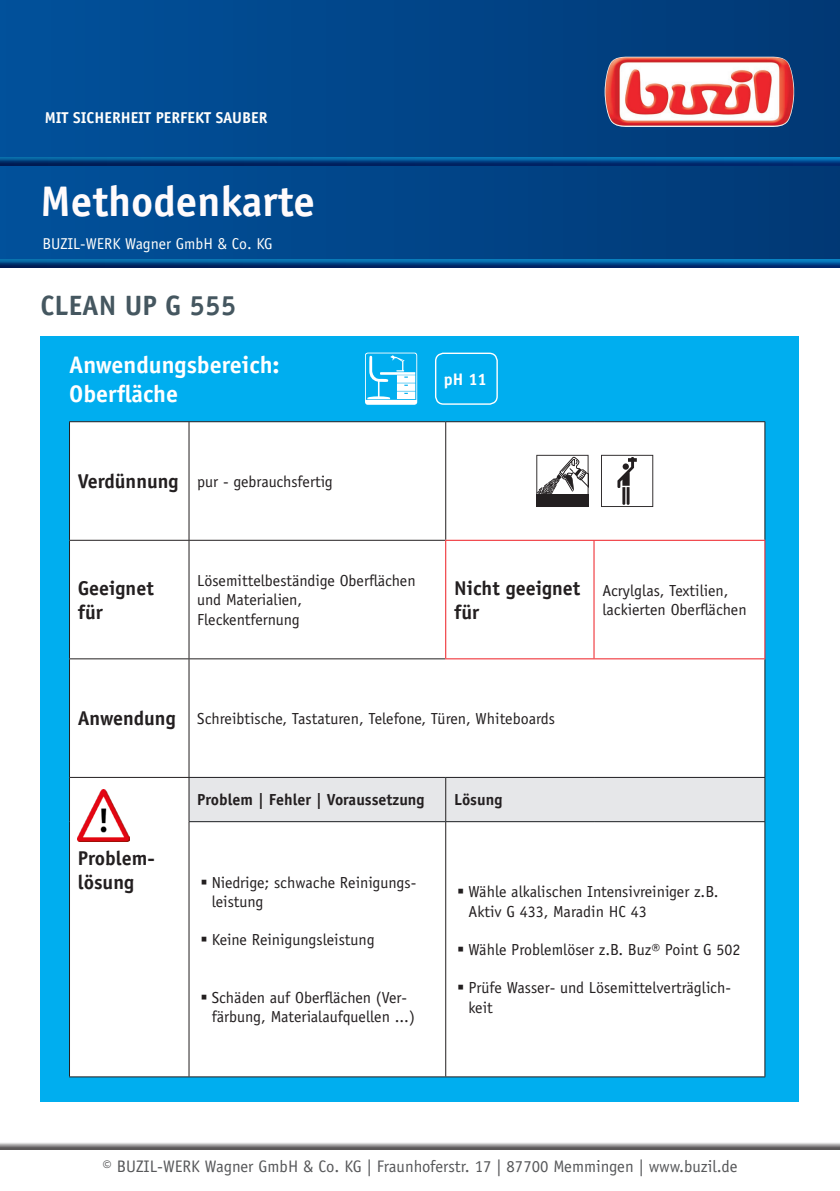
<style>
.page{position:relative;width:840px;height:1191px;background:#fff}
.page>*{position:absolute;margin:0;border:0;box-sizing:border-box;transform-origin:0 0}
.t1{font:700 42.8px "Officina Sans Std";color:#fffbfc}
.t2{font:700 28px "Officina Sans Std";color:#455760}
.t3{font:700 24px/28.8px "Officina Sans Std";color:#fff}
.t4{font:700 20px/24px "Officina Sans Std";color:#231f20}
.t5{font:16.8px "Officina Sans Std";color:#57585a}
.t6{font:700 16.8px "Officina Sans Std";color:#fff}
.t7{font:16px/19.2px "Officina Sans Std";color:#231f20}
.t8{font:700 16px "Officina Sans Std";color:#231f20}
.t9{font:15.8px "Officina Sans Std";color:#fffefc}
.t10{font:700 15.8px "Officina Sans Std";color:#fffefc}
.s1{font-weight:700;font-size:20px}
</style>
<div class="page">
<div style="left:41px;top:336px;width:757px;height:765px;background:#00aeef"></div>
<div style="left:0;top:0;width:839px;height:267px;background:linear-gradient(to right,#01519b,#013975)"></div>
<div style="left:0;top:155px;width:839px;height:9px;background:#1085ba;opacity:.75"></div>
<div style="left:0;top:157px;width:839px;height:10px;background:#01519b;opacity:.75"></div>
<div style="left:0;top:258px;width:839px;height:12px;background:#01519b;opacity:.75"></div>
<div style="left:0;top:1133px;width:839px;height:20px;background:#231f20;opacity:.75"></div>
<img style="left:604px;top:57px;width:189px;height:70px">
<div style="left:70px;top:422px;width:694px;height:654px;background:#fff"></div>
<div style="left:189px;top:778px;width:575px;height:43px;background:#e6e7e9"></div>
<hr style="left:188px;top:422px;width:1px;height:118px;background:#231f20">
<hr style="left:445px;top:422px;width:1px;height:118px;background:#231f20">
<hr style="left:188px;top:540px;width:1px;height:118px;background:#231f20">
<hr style="left:188px;top:659px;width:1px;height:118px;background:#231f20">
<hr style="left:188px;top:777px;width:1px;height:44px;background:#231f20">
<hr style="left:445px;top:777px;width:1px;height:44px;background:#231f20">
<hr style="left:188px;top:822px;width:1px;height:254px;background:#231f20">
<hr style="left:445px;top:822px;width:1px;height:254px;background:#231f20">
<hr style="left:764px;top:422px;width:1px;height:118px;background:#231f20">
<hr style="left:764px;top:659px;width:1px;height:118px;background:#231f20">
<hr style="left:764px;top:777px;width:1px;height:44px;background:#231f20">
<hr style="left:764px;top:822px;width:1px;height:254px;background:#231f20">
<hr style="left:69px;top:421px;width:120px;height:1px;background:#231f20">
<hr style="left:69px;top:422px;width:1px;height:118px;background:#231f20">
<hr style="left:189px;top:421px;width:256px;height:1px;background:#231f20">
<hr style="left:445px;top:421px;width:148px;height:1px;background:#231f20">
<hr style="left:593px;top:421px;width:171px;height:1px;background:#231f20">
<hr style="left:69px;top:540px;width:120px;height:1px;background:#231f20">
<hr style="left:69px;top:540px;width:1px;height:118px;background:#231f20">
<hr style="left:189px;top:540px;width:256px;height:1px;background:#231f20">
<hr style="left:69px;top:658px;width:120px;height:1px;background:#231f20">
<hr style="left:69px;top:659px;width:1px;height:118px;background:#231f20">
<hr style="left:189px;top:658px;width:256px;height:1px;background:#231f20">
<hr style="left:69px;top:777px;width:120px;height:1px;background:#231f20">
<hr style="left:69px;top:777px;width:1px;height:44px;background:#231f20">
<hr style="left:189px;top:777px;width:256px;height:1px;background:#231f20">
<hr style="left:445px;top:777px;width:148px;height:1px;background:#231f20">
<hr style="left:593px;top:777px;width:171px;height:1px;background:#231f20">
<hr style="left:69px;top:821px;width:1px;height:255px;background:#231f20">
<hr style="left:188px;top:821px;width:257px;height:1px;background:#231f20">
<hr style="left:445px;top:821px;width:148px;height:1px;background:#231f20">
<hr style="left:593px;top:821px;width:171px;height:1px;background:#231f20">
<hr style="left:69px;top:1076px;width:120px;height:1px;background:#231f20">
<hr style="left:189px;top:1076px;width:256px;height:1px;background:#231f20">
<hr style="left:445px;top:1076px;width:148px;height:1px;background:#231f20">
<hr style="left:593px;top:1076px;width:171px;height:1px;background:#231f20">
<hr style="left:445px;top:540px;width:148px;height:1px;background:#ee1d23">
<hr style="left:445px;top:541px;width:1px;height:117px;background:#ee1d23">
<hr style="left:593px;top:540px;width:172px;height:1px;background:#ee1d23">
<hr style="left:593px;top:541px;width:1px;height:117px;background:#ee1d23">
<hr style="left:764px;top:541px;width:1px;height:117px;background:#ee1d23">
<hr style="left:445px;top:658px;width:148px;height:1px;background:#ee1d23">
<hr style="left:593px;top:658px;width:172px;height:1px;background:#ee1d23">
<img style="left:78px;top:789px;width:52px;height:52px">
<svg style="left:365px;top:352px;width:52px;height:53px"></svg>
<div style="left:434px;top:352px;width:63px;height:53px;border:1px solid #fff;border-radius:8px"></div>
<svg style="left:536px;top:455px;width:52px;height:52px;background:#9d9b9c"></svg>
<svg style="left:600px;top:455px;width:53px;height:52px;background:#d7d6d6"></svg>
<svg style="left:201px;top:879px;width:5px;height:5px"></svg>
<svg style="left:201px;top:937px;width:5px;height:5px"></svg>
<svg style="left:201px;top:995px;width:5px;height:4px"></svg>
<svg style="left:458px;top:889px;width:5px;height:5px"></svg>
<svg style="left:458px;top:947px;width:5px;height:4px"></svg>
<svg style="left:458px;top:985px;width:5px;height:5px"></svg>
<p class="t10" style="left:45px;top:108px;width:224px">MIT SICHERHEIT PERFEKT SAUBER</p>
<h1 class="t1" style="left:41px;top:175px;width:276px">Methodenkarte</h1>
<p class="t9" style="left:42px;top:234px;width:232px">BUZIL-WERK Wagner GmbH &amp; Co. KG</p>
<h2 class="t2" style="left:41px;top:288px;width:197px">CLEAN UP G 555</h2>
<h3 class="t3" style="left:69px;top:350px;width:212px">Anwendungsbereich:<br>Oberfläche</h3>
<p class="t7" style="left:78px;top:472px;width:256px"><span class="s1">Verdünnung</span> pur - gebrauchsfertig</p>
<p class="t6" style="left:443px;top:368px;width:45px">pH 11</p>
<p class="t4" style="left:78px;top:576px;width:77px">Geeignet für</p>
<p class="t7" style="left:197px;top:571px;width:220px">Lösemittelbeständige Oberflächen und Materialien,<br>Fleckentfernung</p>
<p class="t4" style="left:454px;top:576px;width:127px">Nicht geeignet für</p>
<p class="t7" style="left:602px;top:581px;width:146px">Acrylglas, Textilien, lackierten Oberflächen</p>
<p class="t7" style="left:78px;top:709px;width:478px"><span class="s1">Anwendung</span> Schreibtische, Tastaturen, Telefone, Türen, Whiteboards</p>
<p class="t4" style="left:78px;top:846px;width:79px">Problem&shy;lösung</p>
<p class="t8" style="left:197px;top:790px;width:229px">Problem | Fehler | Voraussetzung</p>
<p class="t8" style="left:453px;top:790px;width:50px">Lösung</p>
<p class="t7" style="left:211px;top:873px;width:206px">Niedrige; schwache Reinigungs&shy;leistung</p>
<p class="t7" style="left:211px;top:930px;width:164px">Keine Reinigungsleistung</p>
<p class="t7" style="left:211px;top:988px;width:204px">Schäden auf Oberflächen (Ver&shy;färbung, Materialaufquellen ...)</p>
<p class="t7" style="left:468px;top:882px;width:251px">Wähle alkalischen Intensivreiniger z.B.<br>Aktiv G 433, Maradin HC 43</p>
<p class="t7" style="left:468px;top:940px;width:273px">Wähle Problemlöser z.B. Buz® Point G 502</p>
<p class="t7" style="left:468px;top:978px;width:264px">Prüfe Wasser- und Lösemittelverträglich&shy;keit</p>
<p class="t5" style="left:102px;top:1156px;width:636px">© BUZIL-WERK Wagner GmbH &amp; Co. KG | Fraunhoferstr. 17 | 87700 Memmingen | www.buzil.de</p>
</div>
